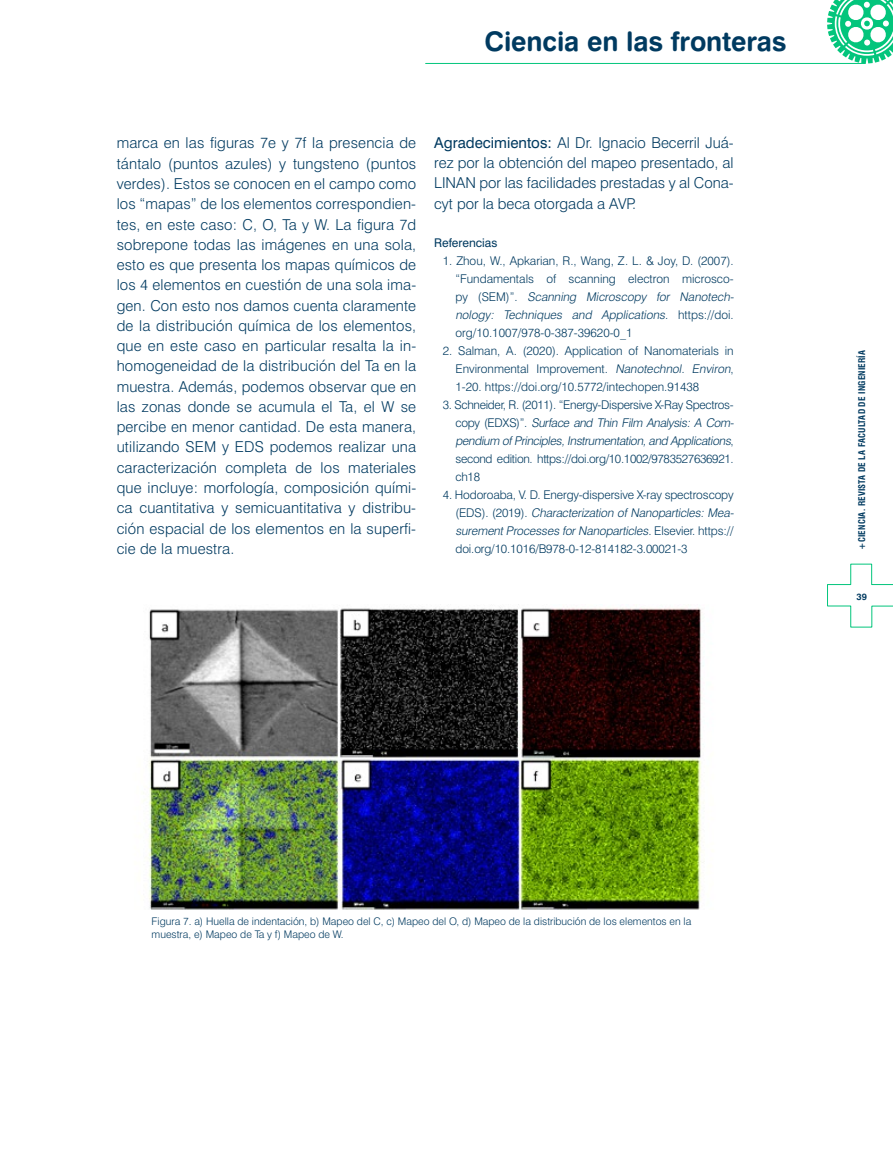
<style>
.page{position:relative;width:893px;height:1149px;background:#fff}
.page>*{position:absolute;margin:0;border:0;box-sizing:border-box;transform-origin:0 0}
.t1{font:27px "Swiss 721 BT Bold Rounded";letter-spacing:-.005em;color:#003a60}
.t2{font:300 15px/20.2px "Swiss 721 BT";letter-spacing:.005em;color:#003a60;text-align:justify}
.t3{font:300 12px/18px "Swiss 721 BT";letter-spacing:-.01em;color:#003a60}
.t4{font:12px "Swiss 721 BT";color:#003a60}
.t5{font:300 10.5px/13.5px "Swiss 721 BT";color:#003a60}
.t6{font:9.15px "Swiss 721 BT Bold Rounded";color:#003a60}
.t7{font:700 condensed 9px "Swiss 721 BT";letter-spacing:.02em;color:#003a60}
.s1{font-weight:400}
.s2{font-style:italic}
</style>
<div class="page">
<svg style="left:827px;top:0;width:66px;height:63px"></svg>
<hr style="left:426px;top:63px;width:439px;height:1px;background:#03c57c">
<svg style="left:827px;top:563px;width:66px;height:64px"></svg>
<img style="left:148px;top:604px;width:557px;height:305px">
<h1 class="t1" style="left:484px;top:24px;width:304px">Ciencia en las fronteras</h1>
<p class="t2" style="left:117px;top:133px;width:301px">marca en las figuras 7e y 7f la presencia de tántalo (puntos azules) y tungsteno (puntos verdes). Estos se conocen en el campo como los “mapas” de los elementos correspondien&shy;tes, en este caso: C, O, Ta y W. La figura 7d sobrepone todas las imágenes en una sola, esto es que presenta los mapas químicos de los 4 elementos en cuestión de una sola ima&shy;gen. Con esto nos damos cuenta claramente de la distribución química de los elementos, que en este caso en particular resalta la in&shy;homogeneidad de la distribución del Ta en la muestra. Además, podemos observar que en las zonas donde se acumula el Ta, el W se percibe en menor cantidad. De esta manera, utilizando SEM y EDS podemos realizar una caracterización completa de los materiales que incluye: morfología, composición quími&shy;ca cuantitativa y semicuantitativa y distribu&shy;ción espacial de los elementos en la superfi&shy;cie de la muestra.</p>
<p class="t2" style="left:434px;top:132px;width:301px"><span class="s1">Agradecimientos:</span> Al Dr. Ignacio Becerril Juá&shy;rez por la obtención del mapeo presentado, al LINAN por las facilidades prestadas y al Cona&shy;cyt por la beca otorgada a AVP.</p>
<p class="t4" style="left:434px;top:235px;width:65px">Referencias</p>
<p class="t3" style="left:455px;top:251px;width:282px;text-indent:-13px">1. Zhou, W., Apkarian, R., Wang, Z. L. &amp; Joy, D. (2007). “Fundamentals of scanning electron microsco&shy;p y ( S E M ) ” . <span class="s2">Scanning Microscopy for Nanotech&shy;nology: Techniques and Applications</span>. h t t p s : //d o i . org/10.1007/978-0-387-39620-0_1</p>
<p class="t3" style="left:455px;top:341px;width:280px;text-align:justify;text-indent:-13px">2. Salman, A. (2020). Application of Nanomaterials in Environmental Improvement. <span class="s2">Nanotechnol. Environ</span>, 1-20. https://doi.org/10.5772/intechopen.91438</p>
<p class="t3" style="left:455px;top:395px;width:282px;text-indent:-13px">3. Schneider, R. (2011). “Energy-Dispersive X-Ray Spectros&shy;c o py ( E D X S ) ” . <span class="s2">Surface and Thin Film Analysis: A Com&shy;pendium ofPrinciples,Instrumentation,and Applications</span>, second edition. https://doi.org/10.1002/9783527636921. ch18</p>
<p class="t3" style="left:455px;top:485px;width:282px;text-indent:-13px">4. Hodoroaba, V. D. Energy-dispersive X-ray spectroscopy ( E D S ) . ( 2 0 1 9 ) . <span class="s2">Characterization of Nanoparticles: Mea&shy;surementProcesses forNanoparticles</span>. E l s e v i e r. h t t p s : // doi.org/10.1016/B978-0-12-814182-3.00021-3</p>
<p class="t7" style="left:857px;top:549px;width:201px;rotate:-90deg">+CIENCIA. REVISTA DE LA FACULTAD DE INGENIERÍA</p>
<p class="t6" style="left:856px;top:590px;width:12px">39</p>
<p class="t5" style="left:152px;top:913px;width:541px">Figura 7. a) Huella de indentación, b) Mapeo del C, c) Mapeo del O, d) Mapeo de la distribución de los elementos en la muestra, e) Mapeo de Ta y f) Mapeo de W.</p>
</div>
